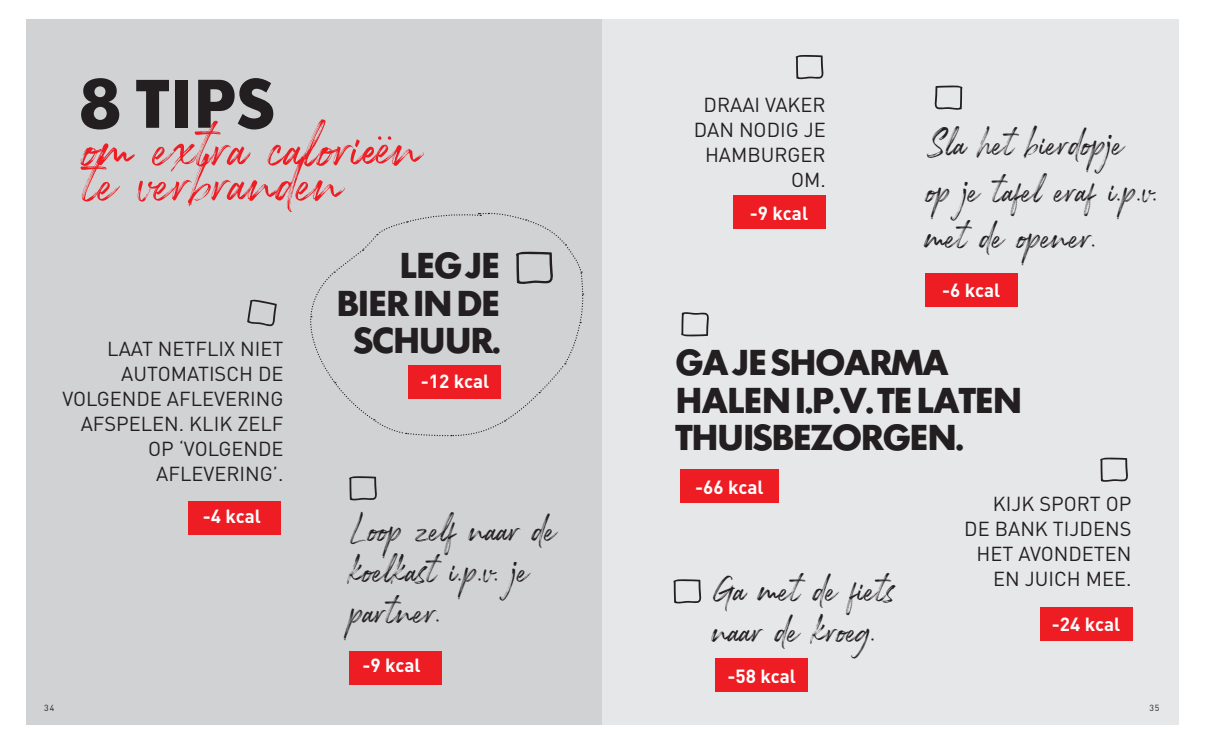
<style>
.page{position:relative;width:1205px;height:745px;background:#fff}
.page>*{position:absolute;margin:0;border:0;box-sizing:border-box;transform-origin:0 0}
.Subkop_Links{font:62.5px "Rockness";color:#ee1d23}
.KOP_Links{font:700 62.5px "Futura HEMA Pro";color:#231f20}
.t1{font:38.75px/41.2px "Rockness";color:#231f20}
.t2{font:700 32.75px/37.5px "Futura HEMA Pro";letter-spacing:-.06em;color:#231f20;text-align:right}
.t3{font:20px/25px "DIN";color:#231f20;text-align:right}
.Tekst_bereiding{font:700 18.88px "DIN";letter-spacing:-.005em;color:#fff}
.t4{font:8.75px "DIN";color:#231f20}
</style>
<div class="page">
<div style="left:26px;top:19px;width:576px;height:706px;background:#d1d2d4"></div>
<div style="left:602px;top:19px;width:577px;height:706px;background:#e6e7e9"></div>
<div style="left:1040px;top:606px;width:92px;height:34px;background:#ee1d23"></div>
<div style="left:188px;top:500px;width:93px;height:34px;background:#ee1d23"></div>
<svg style="left:673px;top:579px;width:28px;height:25px"></svg>
<svg style="left:247px;top:299px;width:30px;height:27px"></svg>
<svg style="left:795px;top:55px;width:29px;height:25px"></svg>
<svg style="left:349px;top:476px;width:28px;height:25px"></svg>
<svg style="left:1100px;top:457px;width:28px;height:25px"></svg>
<svg style="left:934px;top:85px;width:29px;height:25px"></svg>
<svg style="left:681px;top:312px;width:28px;height:24px"></svg>
<div style="left:350px;top:650px;width:92px;height:34px;background:#ee1d23"></div>
<div style="left:680px;top:469px;width:98px;height:33px;background:#ee1d23"></div>
<div style="left:925px;top:272px;width:92px;height:34px;background:#ee1d23"></div>
<div style="left:715px;top:657px;width:93px;height:34px;background:#ee1d23"></div>
<div style="left:733px;top:195px;width:92px;height:34px;background:#ee1d23"></div>
<svg style="left:310px;top:212px;width:274px;height:224px"></svg>
<p class="KOP_Links" style="left:78px;top:63px;width:199px">8 TIPS</p>
<p class="Subkop_Links" style="left:83px;top:106px;width:340px">om extra calorieen</p>
<p class="Subkop_Links" style="left:377px;top:82px;width:21px">..</p>
<p class="Subkop_Links" style="left:83px;top:141px;width:261px">te verbranden</p>
<p class="t3" style="left:107px;top:336px;width:178px">LAAT NETFLIX NIET</p>
<p class="t3" style="left:62px;top:361px;width:223px">AUTOMATISCH DE<br>VOLGENDE AFLEVERING<br>AFSPELEN. KLIK ZELF<br>OP ‘VOLGENDE<br>AFLEVERING’.</p>
<p class="Tekst_bereiding" style="left:203px;top:503px;width:60px">-4 kcal</p>
<p class="t2" style="left:336px;top:246px;width:166px">LEG JE<br>BIER IN DE<br>SCHUUR.</p>
<p class="Tekst_bereiding" style="left:421px;top:369px;width:70px">-12 kcal</p>
<p class="t1" style="left:350px;top:505px;width:208px">Loop zelf naar de koelkast i.p.v. je partner.</p>
<p class="Tekst_bereiding" style="left:362px;top:652px;width:60px">-9 kcal</p>
<p class="t3" style="left:694px;top:91px;width:133px;text-align:center">DRAAI VAKER<br>DAN NODIG JE<br>HAMBURGER</p>
<p class="t3" style="left:791px;top:166px;width:36px">OM.</p>
<p class="Tekst_bereiding" style="left:750px;top:200px;width:60px">-9 kcal</p>
<p class="t1" style="left:926px;top:117px;width:234px;line-height:46.5px">Sla het bierdopje<br>op je tafel eraf i.p.v. met de opener.</p>
<p class="Tekst_bereiding" style="left:942px;top:278px;width:60px">-6 kcal</p>
<p class="t2" style="left:675px;top:343px;width:276px">GA JE SHOARMA</p>
<p class="t2" style="left:675px;top:380px;width:349px">HALEN I.P.V. TE LATEN</p>
<p class="t2" style="left:675px;top:418px;width:290px">THUISBEZORGEN.</p>
<p class="Tekst_bereiding" style="left:695px;top:474px;width:70px">-66 kcal</p>
<p class="t1" style="left:712px;top:565px;width:184px">Ga met de fiets naar de kroeg.</p>
<p class="Tekst_bereiding" style="left:727px;top:663px;width:70px">-58 kcal</p>
<p class="t3" style="left:964px;top:490px;width:169px">KIJK SPORT OP<br>DE BANK TIJDENS<br>HET AVONDETEN<br>EN JUICH MEE.</p>
<p class="Tekst_bereiding" style="left:1052px;top:611px;width:70px">-24 kcal</p>
<p class="t4" style="left:44px;top:702px;width:12px">34</p>
<p class="t4" style="left:1149px;top:702px;width:12px">35</p>
</div>
